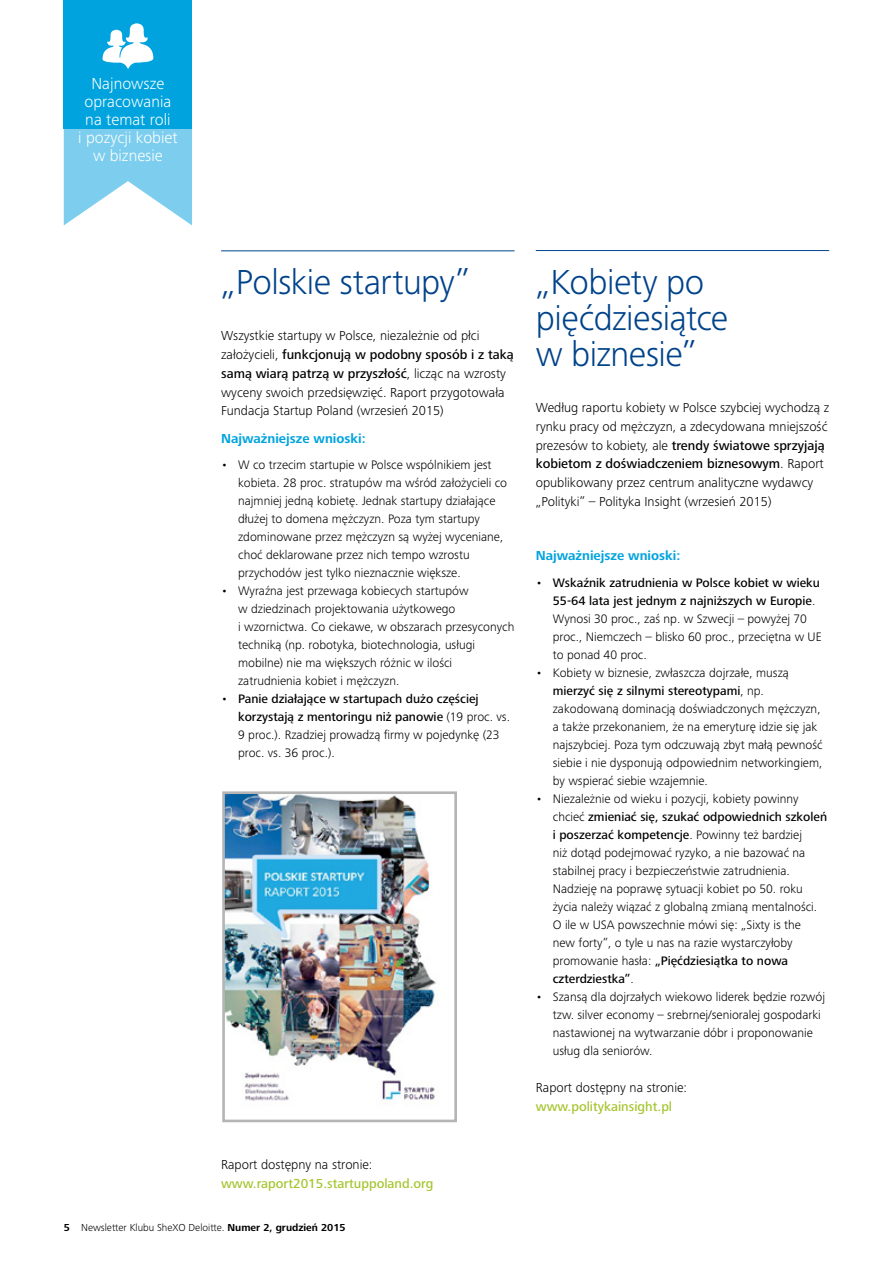
<style>
.page{position:relative;width:893px;height:1263px;background:#fff}
.page>*{position:absolute;margin:0;border:0;box-sizing:border-box;transform-origin:0 0}
.t1{font:300 36px/36px "Frutiger Next Pro";letter-spacing:-.015em;color:#00438b}
.t2{font:300 16.5px/18px "Frutiger Next Pro";color:#fff;text-align:center}
.t3{font:300 13.5px/18.8px "Frutiger Next Pro";color:#000}
.t4{font:500 13.5px "Frutiger Next Pro";color:#a4c52d}
.t5{font:700 13.5px "Frutiger Next Pro";color:#00a3de}
.t6{font:300 12.75px/18px "Frutiger Next Pro";color:#000}
.t7{font:300 10.5px "Frutiger Next Pro";color:#000}
.s1{font-weight:500}
.s2{font-weight:700}
</style>
<div class="page">
<hr style="left:221px;top:250px;width:293px;height:1px;background:#00438b">
<hr style="left:536px;top:250px;width:293px;height:1px;background:#00438b">
<img style="left:226px;top:795px;width:211px;height:309px">
<div style="left:222px;top:791px;width:235px;height:331px;border:3px solid #b5b5b5"></div>
<div style="left:64px;top:0;width:128px;height:128px;background:#00a3de"></div>
<svg style="left:64px;top:23px;width:128px;height:202px"></svg>
<p class="t2" style="left:78px;top:75px;width:101px">Najnowsze opracowania na temat roli<br>i pozycji kobiet w biznesie</p>
<h1 class="t1" style="left:221px;top:264px;width:251px">„Polskie startupy”</h1>
<p class="t3" style="left:221px;top:327px;width:294px">Wszystkie startupy w Polsce, niezależnie od płci założycieli, <span class="s1">funkcjonują w podobny sposób i z taką samą wiarą patrzą w przyszłość</span>, licząc na wzrosty wyceny swoich przedsięwzięć. Raport przygotowała Fundacja Startup Poland (wrzesień 2015)</p>
<p class="t5" style="left:221px;top:430px;width:146px">Najważniejsze wnioski:</p>
<p class="t6" style="left:238px;top:456px;width:271px;text-indent:-17px">• W co trzecim startupie w Polsce wspólnikiem jest kobieta. 28 proc. stratupów ma wśród założycieli co najmniej jedną kobietę. Jednak startupy działające dłużej to domena mężczyzn. Poza tym startupy zdominowane przez mężczyzn są wyżej wyceniane, choć deklarowane przez nich tempo wzrostu przychodów jest tylko nieznacznie większe.</p>
<p class="t6" style="left:238px;top:582px;width:278px;text-indent:-17px">• Wyraźna jest przewaga kobiecych startupów<br>w dziedzinach projektowania użytkowego<br>i wzornictwa. Co ciekawe, w obszarach przesyconych techniką (np. robotyka, biotechnologia, usługi mobilne) nie ma większych różnic w ilości zatrudnienia kobiet i mężczyzn.</p>
<p class="t6" style="left:238px;top:690px;width:273px;text-indent:-17px">• <span class="s1">Panie działające w startupach dużo częściej korzystają z mentoringu niż panowie</span> (19 proc. vs.<br>9 proc.). Rzadziej prowadzą firmy w pojedynkę (23 proc. vs. 36 proc.).</p>
<p class="t3" style="left:221px;top:1155px;width:153px">Raport dostępny na stronie:</p>
<p class="t4" style="left:221px;top:1175px;width:214px">www.raport2015.startuppoland.org</p>
<p class="t7" style="left:64px;top:1221px;width:283px"><span class="s2">5</span> Newsletter Klubu SheXO Deloitte. <span class="s2">Numer 2, grudzień 2015</span></p>
<h1 class="t1" style="left:536px;top:264px;width:194px">„Kobiety po pięćdziesiątce w biznesie”</h1>
<p class="t3" style="left:536px;top:398px;width:295px">Według raportu kobiety w Polsce szybciej wychodzą z rynku pracy od mężczyzn, a zdecydowana mniejszość prezesów to kobiety, ale <span class="s1">trendy światowe sprzyjają kobietom z doświadczeniem biznesowym</span>. Raport opublikowany przez centrum analityczne wydawcy „Polityki” – Polityka Insight (wrzesień 2015)</p>
<p class="t5" style="left:536px;top:548px;width:146px">Najważniejsze wnioski:</p>
<p class="t6" style="left:553px;top:574px;width:270px;text-indent:-17px">• <span class="s1">Wskaźnik zatrudnienia w Polsce kobiet w wieku 55-64 lata jest jednym z najniższych w Europie</span>.<br>Wynosi 30 proc., zaś np. w Szwecji – powyżej 70 proc., Niemczech – blisko 60 proc., przeciętna w UE to ponad 40 proc.</p>
<p class="t6" style="left:553px;top:664px;width:271px;text-indent:-17px">• Kobiety w biznesie, zwłaszcza dojrzałe, muszą <span class="s1">mierzyć się z silnymi stereotypami</span>, np. zakodowaną dominacją doświadczonych mężczyzn, a także przekonaniem, że na emeryturę idzie się jak najszybciej. Poza tym odczuwają zbyt małą pewność siebie i nie dysponują odpowiednim networkingiem, by wspierać siebie wzajemnie.</p>
<p class="t6" style="left:553px;top:790px;width:276px;text-indent:-17px">• Niezależnie od wieku i pozycji, kobiety powinny chcieć <span class="s1">zmieniać się, szukać odpowiednich szkoleń i poszerzać kompetencje</span>. Powinny też bardziej<br>niż dotąd podejmować ryzyko, a nie bazować na stabilnej pracy i bezpieczeństwie zatrudnienia.<br>Nadzieję na poprawę sytuacji kobiet po 50. roku życia należy wiązać z globalną zmianą mentalności.<br>O ile w USA powszechnie mówi się: „Sixty is the<br>new forty”, o tyle u nas na razie wystarczyłoby promowanie hasła: <span class="s1">„Pięćdziesiątka to nowa czterdziestka”</span>.</p>
<p class="t6" style="left:553px;top:988px;width:274px;text-indent:-17px">• Szansą dla dojrzałych wiekowo liderek będzie rozwój tzw. silver economy – srebrnej/senioralej gospodarki nastawionej na wytwarzanie dóbr i proponowanie usług dla seniorów.</p>
<p class="t3" style="left:536px;top:1078px;width:153px">Raport dostępny na stronie:</p>
<p class="t4" style="left:536px;top:1098px;width:138px">www.politykainsight.pl</p>
</div>
